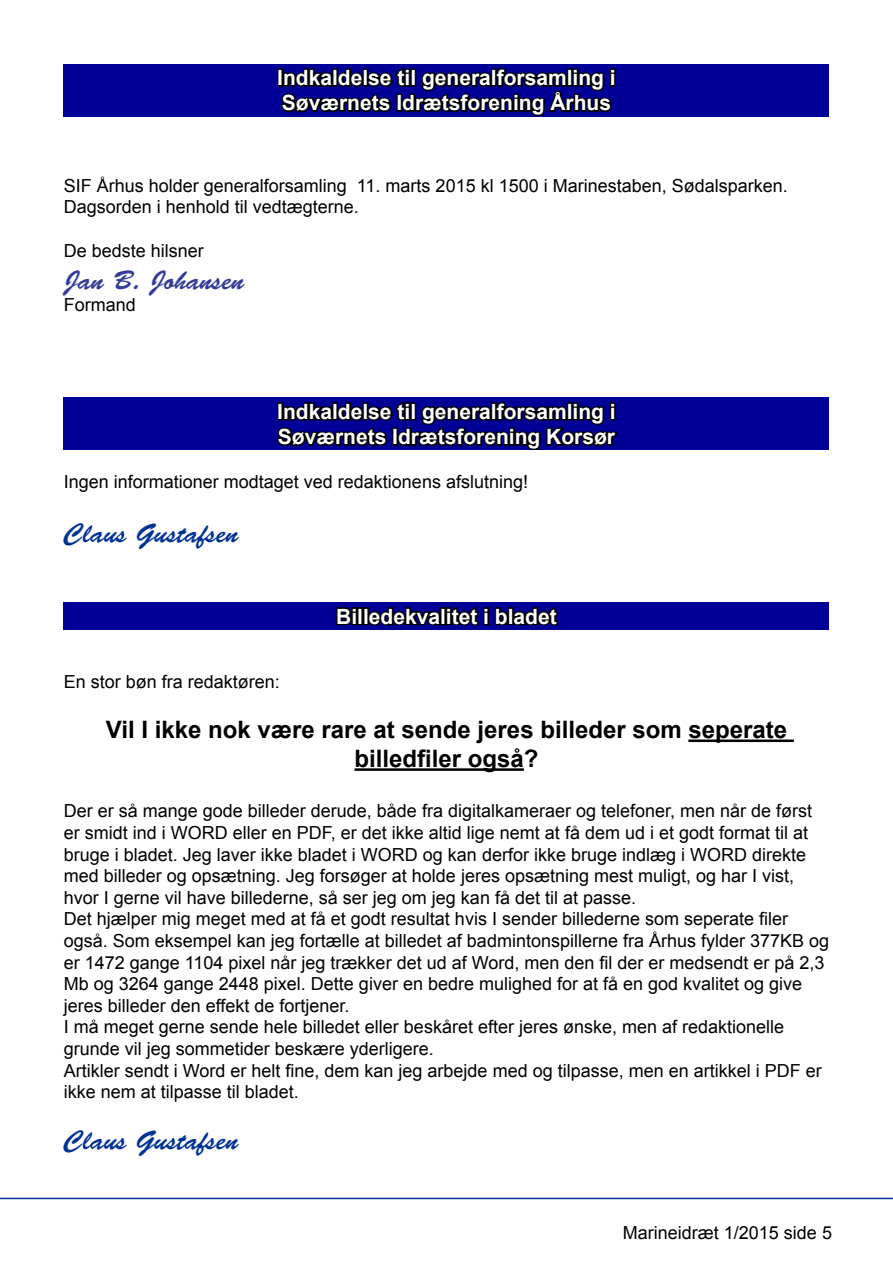
<style>
.page{position:relative;width:893px;height:1263px;background:#fff}
.page>*{position:absolute;margin:0;border:0;box-sizing:border-box;transform-origin:0 0}
.t1{font:27px "Brush Script Std";color:#003296}
.t2{font:27px "Brush Script Std";color:#323b97}
.t3{font:700 24px/28.8px "Arial";color:#000;text-align:center}
.t4{font:700 21px/25.2px "Arial";color:#fff}
.t5{font:18px/21.6px "Arial";color:#000}
</style>
<div class="page">
<hr style="left:0;top:1198px;width:893px;height:1px;background:#003296">
<hr style="left:688px;top:739px;width:106px;height:3px;background:#000">
<hr style="left:354px;top:768px;width:170px;height:3px;background:#000">
<div style="left:64px;top:602px;width:765px;height:28px;background:#000096"></div>
<svg style="left:336px;top:607px;width:21px;height:19px"></svg>
<div style="left:351px;top:611px;width:6px;height:14px;border:3px solid #000"></div>
<div style="left:357px;top:607px;width:6px;height:18px;border:3px solid #000"></div>
<div style="left:363px;top:607px;width:6px;height:18px;border:3px solid #000"></div>
<svg style="left:366px;top:606px;width:193px;height:20px"></svg>
<div style="left:64px;top:398px;width:765px;height:52px;background:#000096"></div>
<svg style="left:275px;top:397px;width:344px;height:53px"></svg>
<div style="left:64px;top:64px;width:765px;height:52px;background:#000096"></div>
<div style="left:277px;top:69px;width:6px;height:18px;border:3px solid #000"></div>
<svg style="left:279px;top:68px;width:337px;height:49px"></svg>
<p class="t4" style="left:277px;top:65px;width:340px">Indkaldelse til generalforsamling i<br>Søværnets Idrætsforening Århus</p>
<p class="t5" style="left:64px;top:174px;width:726px">SIF Århus holder generalforsamling 11. marts 2015 kl 1500 i Marinestaben, Sødalsparken.<br>Dagsorden i henhold til vedtægterne.</p>
<p class="t5" style="left:64px;top:239px;width:142px">De bedste hilsner</p>
<h1 class="t2" style="left:64px;top:265px;width:182px">Jan B. Johansen</h1>
<p class="t5" style="left:64px;top:293px;width:74px">Formand</p>
<p class="t4" style="left:277px;top:399px;width:340px">Indkaldelse til generalforsamling i<br>Søværnets Idrætsforening Korsør</p>
<p class="t5" style="left:64px;top:471px;width:466px">Ingen informationer modtaget ved redaktionens afslutning!</p>
<h1 class="t1" style="left:64px;top:519px;width:176px">Claus Gustafsen</h1>
<p class="t4" style="left:336px;top:604px;width:222px">Billedekvalitet i bladet</p>
<p class="t5" style="left:64px;top:671px;width:218px">En stor bøn fra redaktøren:</p>
<h2 class="t3" style="left:106px;top:716px;width:683px">Vil I ikke nok være rare at sende jeres billeder som seperate billedfiler også?</h2>
<p class="t5" style="left:64px;top:800px;width:767px">Der er så mange gode billeder derude, både fra digitalkameraer og telefoner, men når de først er smidt ind i WORD eller en PDF, er det ikke altid lige nemt at få dem ud i et godt format til at bruge i bladet. Jeg laver ikke bladet i WORD og kan derfor ikke bruge indlæg i WORD direkte med billeder og opsætning. Jeg forsøger at holde jeres opsætning mest muligt, og har I vist, hvor I gerne vil have billederne, så ser jeg om jeg kan få det til at passe.<br>Det hjælper mig meget med at få et godt resultat hvis I sender billederne som seperate filer også. Som eksempel kan jeg fortælle at billedet af badmintonspillerne fra Århus fylder 377KB og er 1472 gange 1104 pixel når jeg trækker det ud af Word, men den fil der er medsendt er på 2,3<br>Mb og 3264 gange 2448 pixel. Dette giver en bedre mulighed for at få en god kvalitet og give jeres billeder den effekt de fortjener.<br>I må meget gerne sende hele billedet eller beskåret efter jeres ønske, men af redaktionelle grunde vil jeg sommetider beskære yderligere.<br>Artikler sendt i Word er helt fine, dem kan jeg arbejde med og tilpasse, men en artikkel i PDF er ikke nem at tilpasse til bladet.</p>
<h1 class="t1" style="left:64px;top:1125px;width:176px">Claus Gustafsen</h1>
<p class="t5" style="left:623px;top:1222px;width:211px">Marineidræt 1/2015 side 5</p>
</div>
